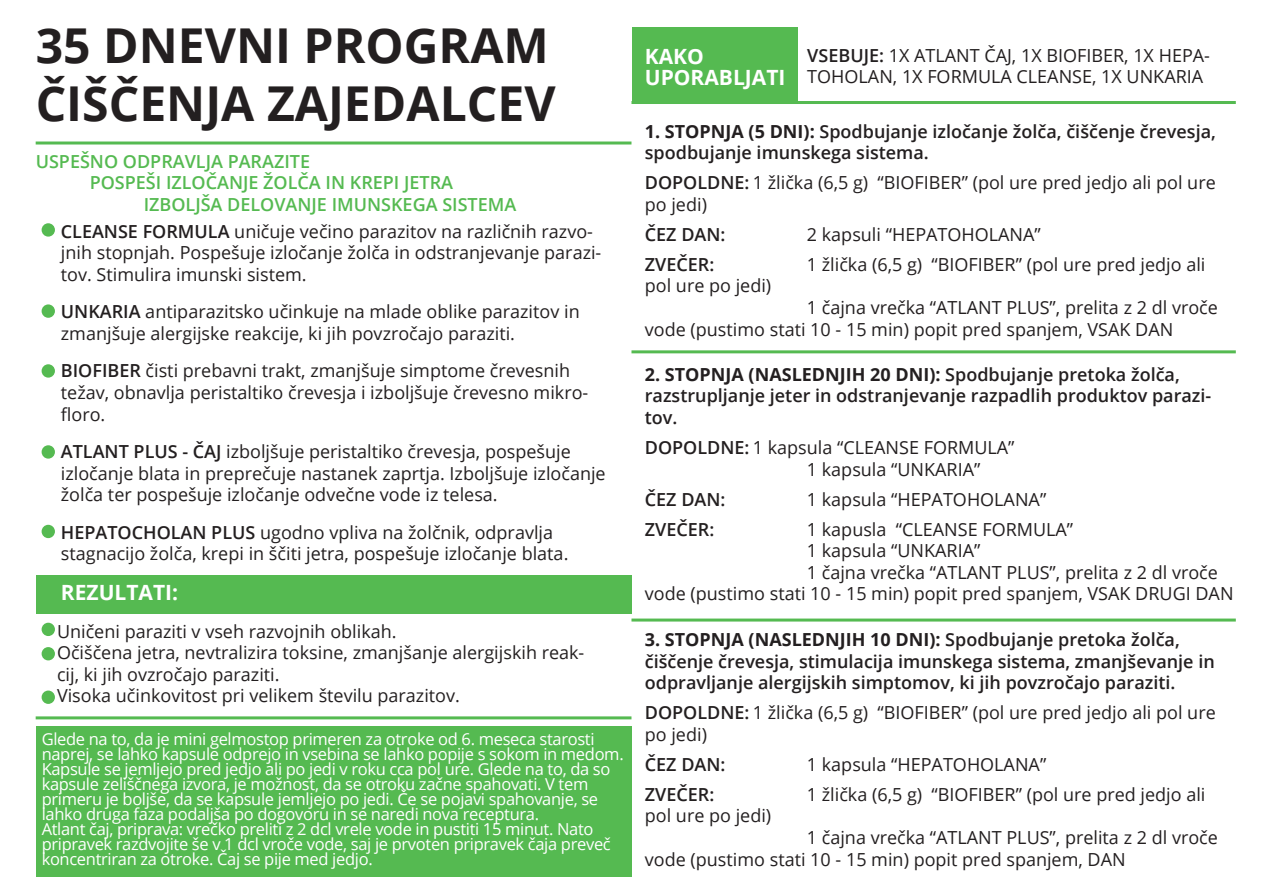
<style>
.page{position:relative;width:1263px;height:893px;background:#fff}
.page>*{position:absolute;margin:0;border:0;box-sizing:border-box;transform-origin:0 0}
.t1{font:700 48.15px/57.8px "Open Sans";color:#231f20}
.t2{font:700 21px/21.6px "Open Sans";color:#fff}
.t3{font:18px/21.6px "Open Sans";color:#231f20}
.t4{font:600 18px/21.6px "Open Sans";color:#231f20}
.t5{font:600 18px "Open Sans";color:#55ba51}
.t6{font:16.5px/15px "Open Sans";letter-spacing:-.02em;color:#fff}
.s1{font-weight:600}
.s2{font-weight:700}
</style>
<div class="page">
<div style="left:632px;top:27px;width:166px;height:75px;background:#55ba51"></div>
<hr style="left:36px;top:142px;width:595px;height:3px;background:#55ba51">
<hr style="left:631px;top:618px;width:605px;height:3px;background:#55ba51">
<hr style="left:631px;top:350px;width:605px;height:3px;background:#55ba51">
<hr style="left:631px;top:101px;width:605px;height:3px;background:#55ba51">
<hr style="left:36px;top:716px;width:595px;height:3px;background:#55ba51">
<div style="left:42px;top:223px;width:13px;height:14px;background:#55ba51;border-radius:50%"></div>
<div style="left:42px;top:304px;width:13px;height:14px;background:#55ba51;border-radius:50%"></div>
<div style="left:42px;top:364px;width:13px;height:14px;background:#55ba51;border-radius:50%"></div>
<div style="left:42px;top:445px;width:13px;height:14px;background:#55ba51;border-radius:50%"></div>
<div style="left:42px;top:525px;width:13px;height:13px;background:#55ba51;border-radius:50%"></div>
<div style="left:42px;top:623px;width:13px;height:13px;background:#55ba51;border-radius:50%"></div>
<div style="left:42px;top:647px;width:13px;height:13px;background:#55ba51;border-radius:50%"></div>
<div style="left:42px;top:691px;width:13px;height:13px;background:#55ba51;border-radius:50%"></div>
<div style="left:36px;top:575px;width:595px;height:38px;background:#55ba51"></div>
<div style="left:36px;top:727px;width:595px;height:150px;background:#55ba51"></div>
<h1 class="t1" style="left:36px;top:15px;width:521px">35 DNEVNI PROGRAM<br>ČIŠČENJA ZAJEDALCEV</h1>
<p class="t5" style="left:36px;top:149px;width:276px">USPEŠNO ODPRAVLJA PARAZITE</p>
<p class="t5" style="left:90px;top:171px;width:365px">POSPEŠI IZLOČANJE ŽOLČA IN KREPI JETRA</p>
<p class="t5" style="left:144px;top:192px;width:374px">IZBOLJŠA DELOVANJE IMUNSKEGA SISTEMA</p>
<p class="t3" style="left:61px;top:220px;width:542px"><span class="s1">CLEANSE FORMULA</span> uničuje večino parazitov na različnih razvo&shy;jnih stopnjah. Pospešuje izločanje žolča in odstranjevanje parazi&shy;tov. Stimulira imunski sistem.</p>
<p class="t3" style="left:61px;top:300px;width:520px"><span class="s1">UNKARIA</span> antiparazitsko učinkuje na mlade oblike parazitov in zmanjšuje alergijske reakcije, ki jih povzročajo paraziti.</p>
<p class="t3" style="left:61px;top:360px;width:529px"><span class="s1">BIOFIBER</span> čisti prebavni trakt, zmanjšuje simptome črevesnih težav, obnavlja peristaltiko črevesja i izboljšuje črevesno mikro&shy;floro.</p>
<p class="t3" style="left:61px;top:440px;width:546px"><span class="s1">ATLANT PLUS - ČAJ</span> izboljšuje peristaltiko črevesja, pospešuje izločanje blata in preprečuje nastanek zaprtja. Izboljšuje izločanje žolča ter pospešuje izločanje odvečne vode iz telesa.</p>
<p class="t3" style="left:61px;top:521px;width:509px"><span class="s1">HEPATOCHOLAN PLUS</span> ugodno vpliva na žolčnik, odpravlja stagnacijo žolča, krepi in ščiti jetra, pospešuje izločanje blata.</p>
<p class="t2" style="left:61px;top:581px;width:119px">REZULTATI:</p>
<p class="t3" style="left:57px;top:620px;width:529px">Uničeni paraziti v vseh razvojnih oblikah.<br>Očiščena jetra, nevtralizira toksine, zmanjšanje alergijskih reak&shy;cij, ki jih ovzročajo paraziti.<br>Visoka učinkovitost pri velikem številu parazitov.</p>
<p class="t6" style="left:42px;top:731px;width:583px">Glede na to, da je mini gelmostop primeren za otroke od 6. meseca starosti naprej, se lahko kapsule odprejo in vsebina se lahko popije s sokom in medom.<br>Kapsule se jemljejo pred jedjo ali po jedi v roku cca pol ure. Glede na to, da so kapsule zeliščnega izvora, je možnost, da se otroku začne spahovati. V tem primeru je boljše, da se kapsule jemljejo po jedi. Če se pojavi spahovanje, se lahko druga faza podaljša po dogovoru in se naredi nova receptura.<br>Atlant čaj, priprava: vrečko preliti z 2 dcl vrele vode in pustiti 15 minut. Nato pripravek razdvojite še v 1 dcl vroče vode, saj je prvoten pripravek čaja preveč koncentriran za otroke. Čaj se pije med jedjo.</p>
<p class="t2" style="left:645px;top:45px;width:142px">KAKO<br>UPORABLJATI</p>
<p class="t3" style="left:807px;top:44px;width:404px"><span class="s1">VSEBUJE:</span> 1X ATLANT ČAJ, 1X BIOFIBER, 1X HEPA-<br>TOHOLAN, 1X FORMULA CLEANSE, 1X UNKARIA</p>
<p class="t4" style="left:645px;top:120px;width:573px"><span class="s2">1. STOPNJA (5 DNI):</span> Spodbujanje izločanje žolča, čiščenje črevesja, spodbujanje imunskega sistema.</p>
<p class="t3" style="left:645px;top:171px;width:572px"><span class="s1">DOPOLDNE:</span> 1 žlička (6,5 g) “BIOFIBER” (pol ure pred jedjo ali pol ure po jedi)</p>
<p class="t4" style="left:645px;top:223px;width:82px">ČEZ DAN:</p>
<p class="t3" style="left:807px;top:223px;width:235px">2 kapsuli “HEPATOHOLANA”</p>
<p class="t4" style="left:645px;top:253px;width:71px">ZVEČER:</p>
<p class="t3" style="left:807px;top:253px;width:400px">1 žlička (6,5 g) “BIOFIBER” (pol ure pred jedjo ali</p>
<p class="t3" style="left:645px;top:275px;width:128px">pol ure po jedi)</p>
<p class="t3" style="left:645px;top:296px;width:575px;text-indent:162px">1 čajna vrečka “ATLANT PLUS”, prelita z 2 dl vroče vode (pustimo stati 10 - 15 min) popit pred spanjem, VSAK DAN</p>
<p class="t4" style="left:645px;top:363px;width:568px"><span class="s2">2. STOPNJA (NASLEDNJIH 20 DNI):</span> Spodbujanje pretoka žolča, razstrupljanje jeter in odstranjevanje razpadlih produktov parazi&shy;tov.</p>
<p class="t3" style="left:807px;top:436px;width:209px;text-indent:-162px"><span class="s1">DOPOLDNE:</span> 1 kapsula “CLEANSE FORMULA”<br>1 kapsula “UNKARIA”</p>
<p class="t4" style="left:645px;top:488px;width:82px">ČEZ DAN:</p>
<p class="t3" style="left:807px;top:488px;width:241px">1 kapsula “HEPATOHOLANA”</p>
<p class="t4" style="left:645px;top:518px;width:71px">ZVEČER:</p>
<p class="t3" style="left:807px;top:518px;width:268px">1 kapusla “CLEANSE FORMULA”</p>
<p class="t3" style="left:807px;top:539px;width:175px">1 kapsula “UNKARIA”</p>
<p class="t3" style="left:807px;top:561px;width:413px">1 čajna vrečka “ATLANT PLUS”, prelita z 2 dl vroče</p>
<p class="t3" style="left:645px;top:583px;width:590px">vode (pustimo stati 10 - 15 min) popit pred spanjem, VSAK DRUGI DAN</p>
<p class="t4" style="left:645px;top:628px;width:571px"><span class="s2">3. STOPNJA (NASLEDNJIH 10 DNI):</span> Spodbujanje pretoka žolča, čiščenje črevesja, stimulacija imunskega sistema, zmanjševanje in odpravljanje alergijskih simptomov, ki jih povzročajo paraziti.</p>
<p class="t3" style="left:645px;top:701px;width:572px"><span class="s1">DOPOLDNE:</span> 1 žlička (6,5 g) “BIOFIBER” (pol ure pred jedjo ali pol ure po jedi)</p>
<p class="t4" style="left:645px;top:753px;width:82px">ČEZ DAN:</p>
<p class="t3" style="left:807px;top:753px;width:241px">1 kapsula “HEPATOHOLANA”</p>
<p class="t4" style="left:645px;top:783px;width:71px">ZVEČER:</p>
<p class="t3" style="left:807px;top:783px;width:400px">1 žlička (6,5 g) “BIOFIBER” (pol ure pred jedjo ali</p>
<p class="t3" style="left:645px;top:805px;width:128px">pol ure po jedi)</p>
<p class="t3" style="left:645px;top:826px;width:575px;text-indent:162px">1 čajna vrečka “ATLANT PLUS”, prelita z 2 dl vroče vode (pustimo stati 10 - 15 min) popit pred spanjem, DAN</p>
</div>
